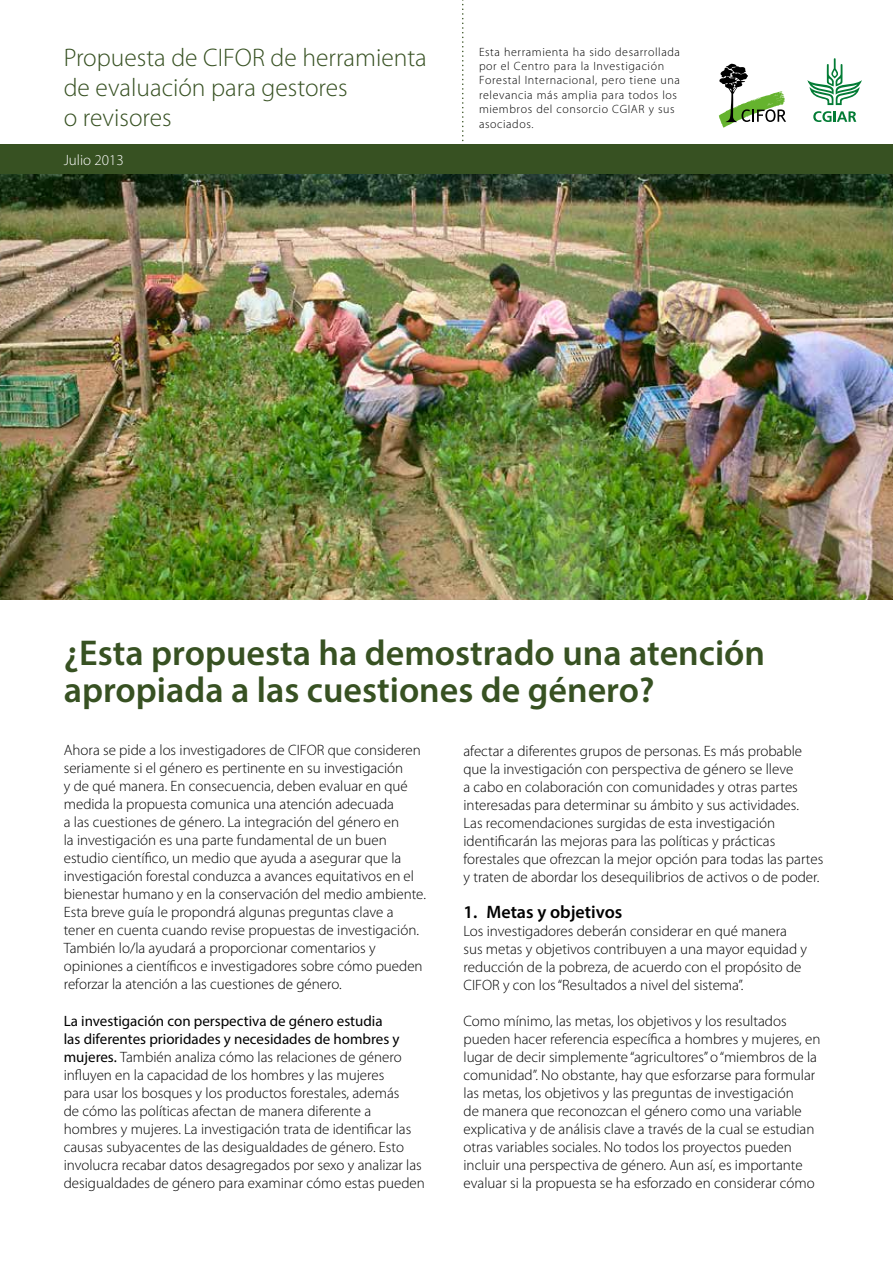
<style>
.page{position:relative;width:893px;height:1263px;background:#fff}
.page>*{position:absolute;margin:0;border:0;box-sizing:border-box;transform-origin:0 0}
.t1{font:600 36px/37.5px "Myriad Pro";color:#375122}
.t2{font:300 25.5px/30px "Myriad Pro";color:#375122}
.t3{font:600 18px "Myriad Pro";color:#000}
.t4{font:300 15px/18px "Myriad Pro";color:#000}
.t5{font:300 15px "Myriad Pro";color:#fff}
.t6{font:300 12px/14.4px "Myriad Pro";letter-spacing:.05em;color:#000}
.s1{font-weight:400}
</style>
<div class="page">
<div style="left:0;top:145px;width:893px;height:29px;background:#375122"></div>
<img style="left:0;top:174px;width:893px;height:426px">
<svg style="left:462px;top:0;width:2px;height:145px"></svg>
<svg style="left:719px;top:64px;width:67px;height:64px"></svg>
<svg style="left:807px;top:58px;width:55px;height:47px"></svg>
<svg style="left:813px;top:111px;width:43px;height:11px"></svg>
<h2 class="t2" style="left:64px;top:43px;width:365px">Propuesta de CIFOR de herramienta de evaluación para gestores<br>o revisores</h2>
<p class="t5" style="left:64px;top:151px;width:61px">Julio 2013</p>
<p class="t6" style="left:479px;top:44px;width:202px">Esta herramienta ha sido desarrollada por el Centro para la Investigación<br>Forestal Internacional, pero tiene una relevancia más amplia para todos los miembros del consorcio CGIAR y sus asociados.</p>
<h1 class="t1" style="left:64px;top:633px;width:703px">¿Esta propuesta ha demostrado una atención apropiada a las cuestiones de género?</h1>
<p class="t4" style="left:463px;top:742px;width:361px">afectar a diferentes grupos de personas. Es más probable que la investigación con perspectiva de género se lleve<br>a cabo en colaboración con comunidades y otras partes interesadas para determinar su ámbito y sus actividades.<br>Las recomendaciones surgidas de esta investigación identificarán las mejoras para las políticas y prácticas forestales que ofrezcan la mejor opción para todas las partes y traten de abordar los desequilibrios de activos o de poder.</p>
<p class="t3" style="left:463px;top:901px;width:160px">1. Metas y objetivos</p>
<p class="t4" style="left:463px;top:922px;width:345px">Los investigadores deberán considerar en qué manera sus metas y objetivos contribuyen a una mayor equidad y reducción de la pobreza, de acuerdo con el propósito de CIFOR y con los “Resultados a nivel del sistema”.</p>
<p class="t4" style="left:463px;top:1012px;width:358px">Como mínimo, las metas, los objetivos y los resultados pueden hacer referencia específica a hombres y mujeres, en lugar de decir simplemente “agricultores” o “miembros de la comunidad”. No obstante, hay que esforzarse para formular las metas, los objetivos y las preguntas de investigación<br>de manera que reconozcan el género como una variable explicativa y de análisis clave a través de la cual se estudian otras variables sociales. No todos los proyectos pueden incluir una perspectiva de género. Aun así, es importante evaluar si la propuesta se ha esforzado en considerar cómo</p>
<p class="t4" style="left:64px;top:741px;width:364px">Ahora se pide a los investigadores de CIFOR que consideren seriamente si el género es pertinente en su investigación<br>y de qué manera. En consecuencia, deben evaluar en qué medida la propuesta comunica una atención adecuada<br>a las cuestiones de género. La integración del género en<br>la investigación es una parte fundamental de un buen estudio científico, un medio que ayuda a asegurar que la investigación forestal conduzca a avances equitativos en el bienestar humano y en la conservación del medio ambiente.<br>Esta breve guía le propondrá algunas preguntas clave a tener en cuenta cuando revise propuestas de investigación.<br>También lo/la ayudará a proporcionar comentarios y opiniones a científicos e investigadores sobre cómo pueden reforzar la atención a las cuestiones de género.</p>
<p class="t4" style="left:64px;top:1012px;width:363px"><span class="s1">La investigación con perspectiva de género estudia<br>las diferentes prioridades y necesidades de hombres y mujeres.</span> También analiza cómo las relaciones de género influyen en la capacidad de los hombres y las mujeres<br>para usar los bosques y los productos forestales, además<br>de cómo las políticas afectan de manera diferente a hombres y mujeres. La investigación trata de identificar las causas subyacentes de las desigualdades de género. Esto involucra recabar datos desagregados por sexo y analizar las desigualdades de género para examinar cómo estas pueden</p>
</div>
